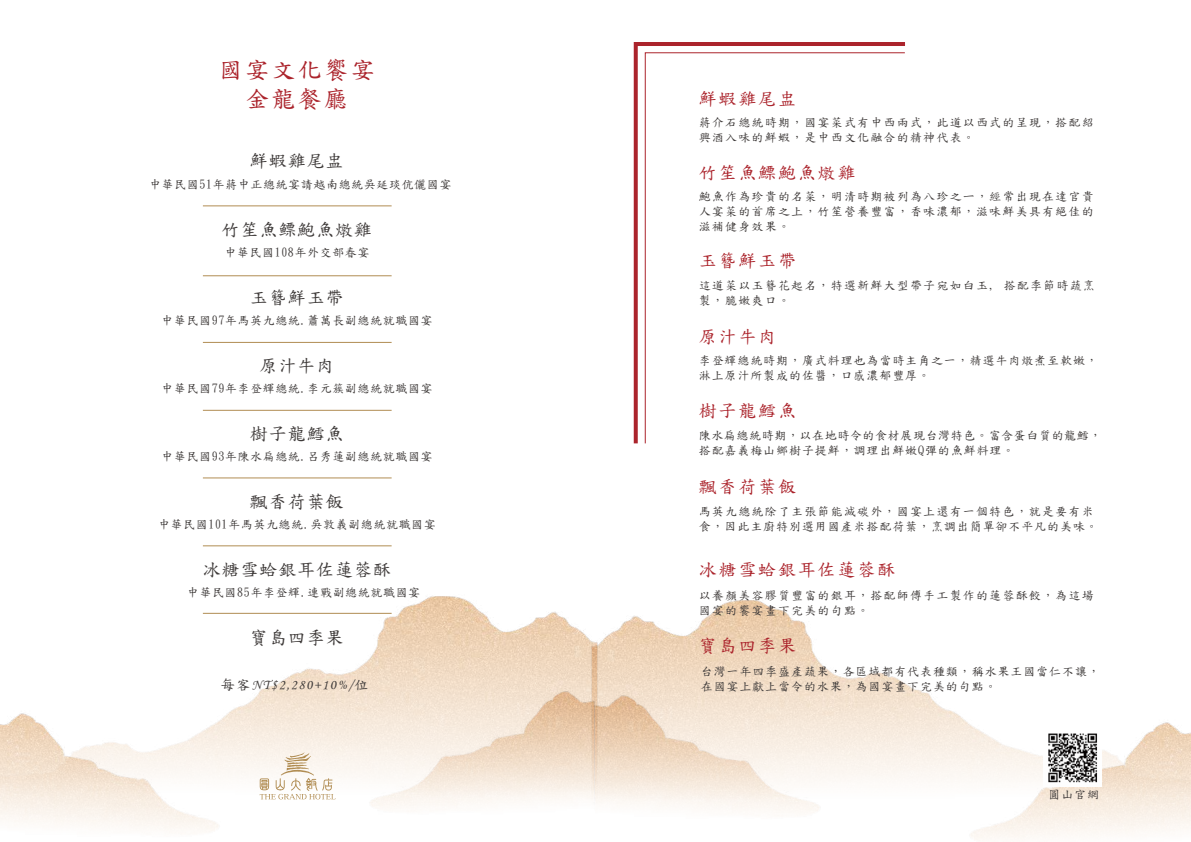
<style>
.page{position:relative;width:1191px;height:842px;background:#fff}
.page>*{position:absolute;margin:0;border:0;box-sizing:border-box;transform-origin:0 0}
.t1{font:24px/28.8px "DF Kai Shu SB Estd BF";letter-spacing:.1em;color:#ab242c;text-align:center}
.t2{font:18px "DF Kai Shu SB Estd BF";letter-spacing:.1em;color:#ab242c}
.t3{font:18px "DF Kai Shu SB Estd BF";letter-spacing:.05em;color:#3e3a39}
.t4{font:14px "Monotype Corsiva";letter-spacing:.1em;color:#3e3a39}
.t5{font:12px/15px "DF Kai Shu SB Estd BF";letter-spacing:.1em;color:#3e3a39}
.t6{font:12px/15px "DF Kai Shu SB Estd BF";letter-spacing:.05em;color:#3e3a39}
.t7{font:12px/15px "DF Kai Shu SB Estd BF";letter-spacing:.075em;color:#3e3a39}
.s1{font-family:"DF Kai Shu SB Estd BF"}
</style>
<div class="page">
<img style="left:0;top:545px;width:539px;height:286px">
<img style="left:314px;top:636px;width:225px;height:195px">
<img style="left:539px;top:600px;width:652px;height:240px">
<img style="left:539px;top:641px;width:336px;height:199px">
<svg style="left:260px;top:752px;width:75px;height:47px"></svg>
<svg style="left:633px;top:42px;width:272px;height:402px"></svg>
<hr style="left:203px;top:205px;width:188px;height:1px;background:#b18d53">
<hr style="left:203px;top:275px;width:188px;height:1px;background:#b18d53">
<hr style="left:203px;top:342px;width:188px;height:1px;background:#b18d53">
<hr style="left:203px;top:410px;width:188px;height:1px;background:#b18d53">
<hr style="left:203px;top:477px;width:188px;height:1px;background:#b18d53">
<hr style="left:203px;top:545px;width:188px;height:1px;background:#b18d53">
<hr style="left:203px;top:613px;width:188px;height:1px;background:#b18d53">
<img style="left:1043px;top:728px;width:58px;height:59px">
<h1 class="t1" style="left:219px;top:56px;width:157px">國宴文化饗宴金龍餐廳</h1>
<h2 class="t3" style="left:250px;top:152px;width:95px">鮮蝦雞尾盅</h2>
<p class="t6" style="left:149px;top:176px;width:304px">中華民國51年蔣中正總統宴請越南總統吳延琰伉儷國宴</p>
<h2 class="t3" style="left:222px;top:220px;width:152px">竹笙魚鳔鮑魚燉雞</h2>
<p class="t6" style="left:224px;top:244px;width:147px">中華民國108年外交部春宴</p>
<h2 class="t3" style="left:250px;top:288px;width:95px">玉簪鮮玉帶</h2>
<p class="t6" style="left:161px;top:312px;width:273px">中華民國97年馬英九總統.蕭萬長副總統就職國宴</p>
<h2 class="t3" style="left:259px;top:356px;width:76px">原汁牛肉</h2>
<p class="t6" style="left:161px;top:380px;width:273px">中華民國79年李登輝總統.李元簇副總統就職國宴</p>
<h2 class="t3" style="left:250px;top:424px;width:95px">樹子龍鱈魚</h2>
<p class="t6" style="left:161px;top:448px;width:273px">中華民國93年陳水扁總統.呂秀蓮副總統就職國宴</p>
<h2 class="t3" style="left:250px;top:492px;width:95px">飄香荷葉飯</h2>
<p class="t6" style="left:158px;top:516px;width:279px">中華民國101年馬英九總統.吳敦義副總統就職國宴</p>
<h2 class="t3" style="left:203px;top:560px;width:200px">冰糖雪蛤銀耳佐蓮蓉酥</h2>
<p class="t6" style="left:187px;top:584px;width:235px">中華民國85年李登輝.連戰副總統就職國宴</p>
<h2 class="t3" style="left:250px;top:628px;width:95px">寶島四季果</h2>
<p class="t4" style="left:221px;top:676px;width:149px"><span class="s1">每客</span>NT$2,280+10%/<span class="s1">位</span></p>
<h2 class="t2" style="left:699px;top:90px;width:99px">鮮蝦雞尾盅</h2>
<p class="t5" style="left:699px;top:115px;width:396px">蔣介石總統時期，國宴菜式有中西兩式，此道以西式的呈現，搭配紹興酒入味的鮮蝦，是中西文化融合的精神代表。</p>
<h2 class="t2" style="left:699px;top:164px;width:158px">竹笙魚鰾鮑魚燉雞</h2>
<p class="t5" style="left:699px;top:189px;width:403px">鮑魚作為珍貴的名菜，明清時期被列為八珍之ㄧ，經常出現在達官貴人宴菜的首席之上，竹笙營養豐富，香味濃郁，滋味鮮美具有絕佳的滋補健身效果。</p>
<h2 class="t2" style="left:699px;top:252px;width:99px">玉簪鮮玉帶</h2>
<p class="t5" style="left:699px;top:278px;width:398px">這道菜以玉簪花起名，特選新鮮大型帶子宛如白玉, 搭配季節時蔬烹製，脆嫩爽口。</p>
<h2 class="t2" style="left:699px;top:328px;width:79px">原汁牛肉</h2>
<p class="t7" style="left:699px;top:353px;width:401px">李登輝總統時期，廣式料理也為當時主角之一，精選牛肉燉煮至軟嫩，淋上原汁所製成的佐醬，口感濃郁豐厚。</p>
<h2 class="t2" style="left:699px;top:402px;width:99px">樹子龍鱈魚</h2>
<p class="t6" style="left:699px;top:428px;width:404px">陳水扁總統時期，以在地時令的食材展現台灣特色。富含蛋白質的龍鱈，搭配嘉義梅山鄉樹子提鮮，調理出鮮嫩Q彈的魚鮮料理。</p>
<h2 class="t2" style="left:699px;top:478px;width:99px">飄香荷葉飯</h2>
<p class="t5" style="left:699px;top:504px;width:401px">馬英九總統除了主張節能減碳外，國宴上還有一個特色，就是要有米食，因此主廚特別選用國產米搭配荷葉，烹調出簡單卻不平凡的美味。</p>
<h2 class="t2" style="left:699px;top:561px;width:208px">冰糖雪蛤銀耳佐蓮蓉酥</h2>
<p class="t5" style="left:699px;top:588px;width:396px">以養顏美容膠質豐富的銀耳，搭配師傅手工製作的蓮蓉酥餃，為這場國宴的饗宴畫下完美的句點。</p>
<h2 class="t2" style="left:699px;top:637px;width:99px">寶島四季果</h2>
<p class="t7" style="left:701px;top:664px;width:401px">台灣一年四季盛產蔬果，各區域都有代表種類，稱水果王國當仁不讓，在國宴上獻上當令的水果，為國宴畫下完美的句點。</p>
<p class="t7" style="left:1048px;top:787px;width:52px">圓山官網</p>
</div>
